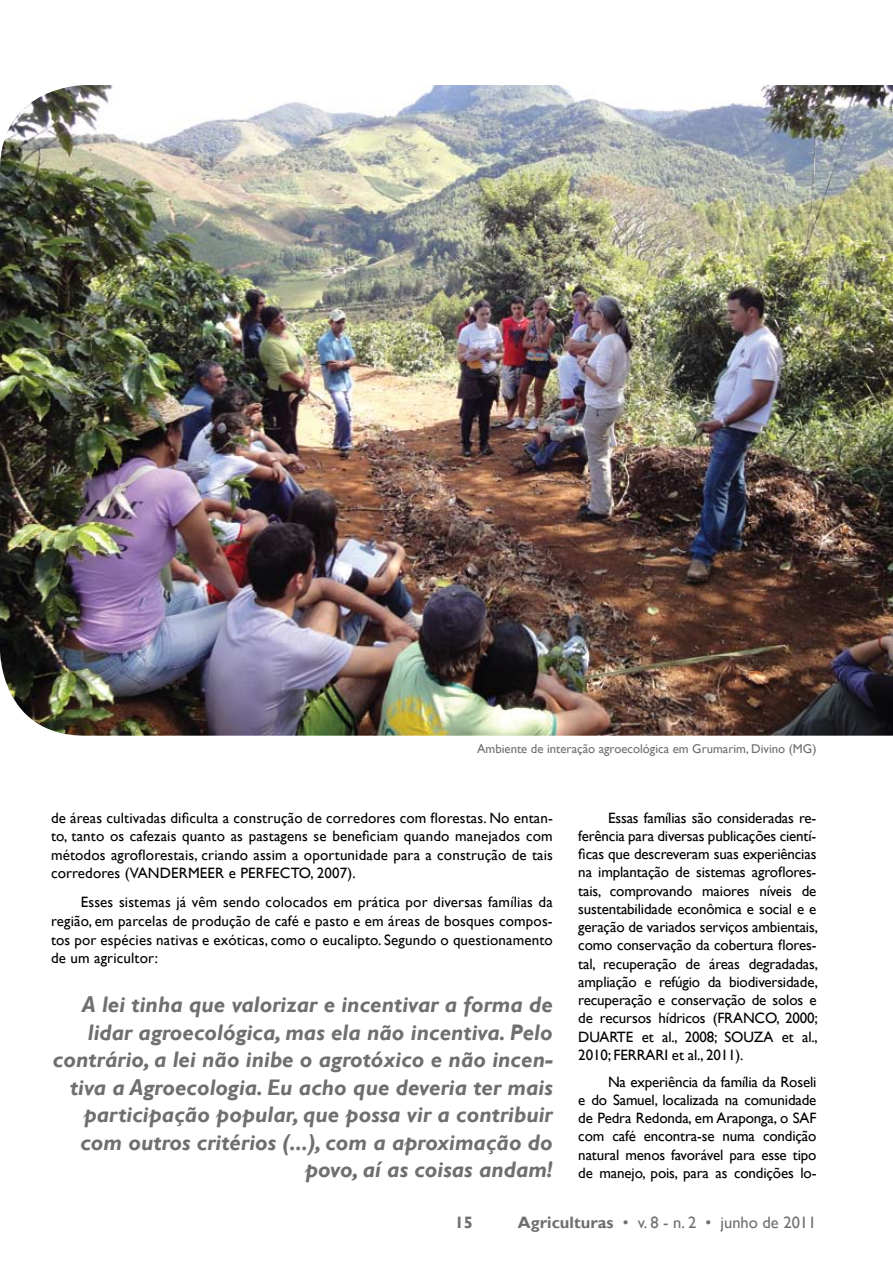
<style>
.page{position:relative;width:893px;height:1263px;background:#fff}
.page>*{position:absolute;margin:0;border:0;box-sizing:border-box;transform-origin:0 0}
.t1{font:italic 700 22.5px/27.6px "Gill Sans";color:#6d6f71;text-align:right}
.t2{font:16.5px "Gill Sans";color:#6d6f71}
.t3{font:700 16.5px "Gill Sans";color:#6d6f71}
.t4{font:15px/18.3px "Gill Sans";letter-spacing:.01em;color:#000;text-align:justify}
.t5{font:15px/26.7px "Gill Sans";letter-spacing:-.01em;color:#000}
.t6{font:12.75px "Gill Sans";color:#6d6f71}
.s1{font-weight:700}
</style>
<div class="page">
<img style="left:0;top:85px;width:893px;height:651px">
<p class="t6" style="left:477px;top:742px;width:341px">Ambiente de interação agroecológica em Grumarim, Divino (MG)</p>
<p class="t4" style="left:51px;top:808px;width:503px">de áreas cultivadas dificulta a construção de corredores com florestas. No entan&shy;to, tanto os cafezais quanto as pastagens se beneficiam quando manejados com métodos agroflorestais, criando assim a oportunidade para a construção de tais corredores (Vandermeer</p>
<p class="t4" style="left:229px;top:864px;width:30px">e Perfecto</p>
<p class="t4" style="left:81px;top:859px;width:473px;line-height:29.2px;text-indent:230px">, 2007).<br>Esses sistemas já vêm sendo colocados em prática por diversas famílias da</p>
<p class="t4" style="left:51px;top:912px;width:503px">região, em parcelas de produção de café e pasto e em áreas de bosques compos&shy;tos por espécies nativas e exóticas, como o eucalipto. Segundo o questionamento de um agricultor:</p>
<p class="t1" style="left:53px;top:991px;width:501px">A lei tinha que valorizar e incentivar a forma de lidar agroecológica, mas ela não incentiva. Pelo contrário, a lei não inibe o agrotóxico e não incen&shy;tiva a Agroecologia. Eu acho que deveria ter mais participação popular, que possa vir a contribuir com outros critérios (...), com a aproximação do povo, aí as coisas andam!</p>
<p class="t4" style="left:578px;top:809px;width:241px;text-indent:30px">Essas famílias são consideradas re&shy;ferência para diversas publicações cientí&shy;ficas que descreveram suas experiências na implantação de sistemas agroflores&shy;tais, comprovando maiores níveis de sustentabilidade econômica e social e e geração de variados serviços ambientais, como conservação da cobertura flores&shy;tal, recuperação de áreas degradadas, ampliação e refúgio da biodiversidade, recuperação e conservação de solos e de recursos hídricos (Franco</p>
<p class="t4" style="left:776px;top:1009px;width:43px">, 2000;</p>
<p class="t4" style="left:578px;top:1028px;width:21px">Duarte</p>
<p class="t5" style="left:642px;top:1023px;width:101px">et al., 2008; Souza</p>
<p class="t4" style="left:782px;top:1028px;width:38px">et al.,</p>
<p class="t4" style="left:578px;top:1046px;width:51px">2010; Ferrari</p>
<p class="t5" style="left:608px;top:1042px;width:210px;text-indent:64px">et al., 2011).<br>Na experiência da família da Roseli</p>
<p class="t4" style="left:578px;top:1091px;width:240px">e do Samuel, localizada na comunidade de Pedra Redonda, em Araponga, o SAF com café encontra-se numa condição natural menos favorável para esse tipo de manejo, pois, para as condições lo-</p>
<p class="t3" style="left:455px;top:1212px;width:20px">15</p>
<p class="t2" style="left:518px;top:1212px;width:300px"><span class="s1">Agriculturas</span> • v. 8 - n. 2 • junho de 2011</p>
</div>
